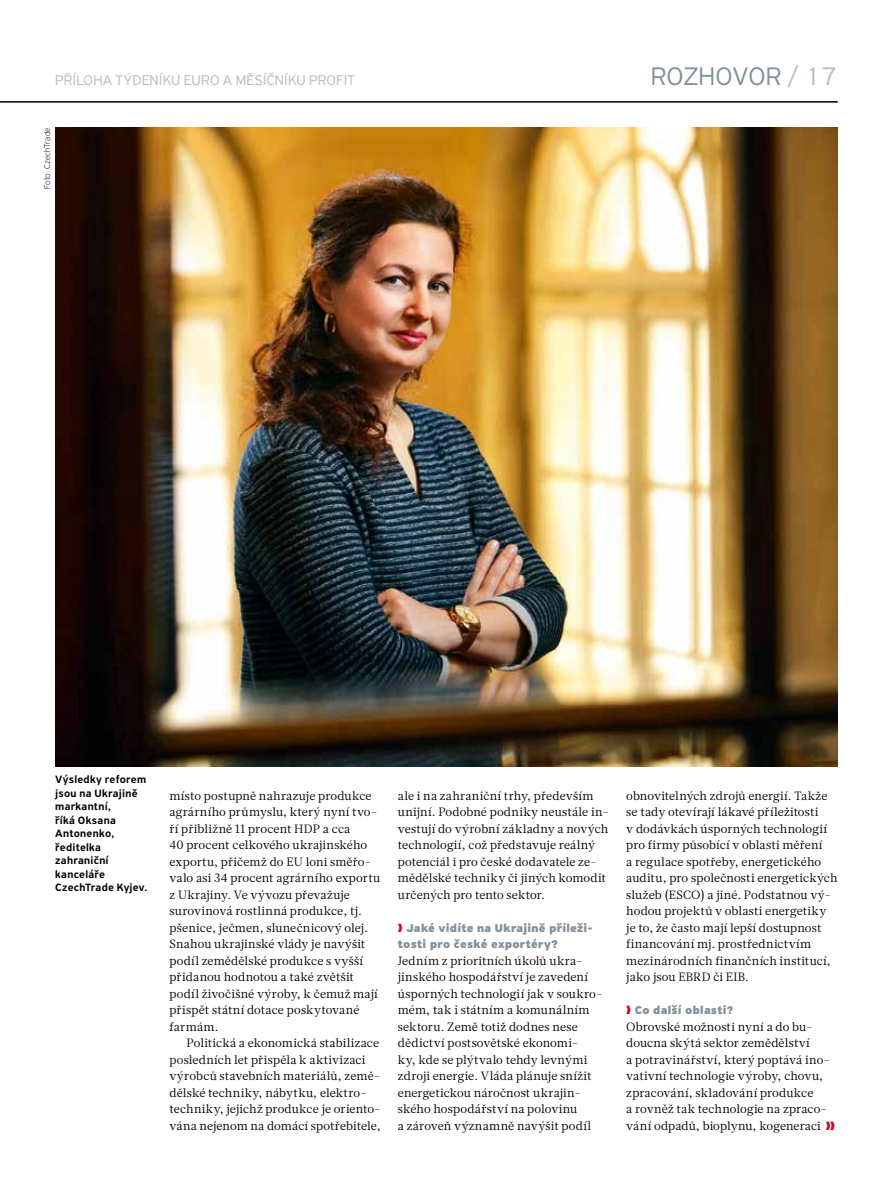
<style>
.page{position:relative;width:893px;height:1191px;background:#fff}
.page>*{position:absolute;margin:0;border:0;box-sizing:border-box;transform-origin:0 0}
.t1{font:300 27px "PF Highway Sans Pro";color:#83929b}
.t2{font:300 15px "PF Highway Sans Pro";letter-spacing:.01em;color:#b3bec5}
.t3{font:12px/16.5px "Glosa Text";letter-spacing:.005em;color:#000}
.t4{font:900 12px/16.5px "PF Highway Sans Pro";letter-spacing:.025em;color:#83929b}
.t5{font:500 11.25px/13.5px "PF Highway Sans Pro";letter-spacing:.025em;color:#000}
.t6{font:100 9px "PF Highway Sans Pro";letter-spacing:.01em;color:#000}
.s1{color:#b3bec5}
</style>
<div class="page">
<hr style="left:0;top:101px;width:838px;height:2px;background:#000">
<img style="left:55px;top:128px;width:783px;height:638px">
<p class="t2" style="left:55px;top:71px;width:301px">PŘÍLOHA TÝDENÍKU EURO A MĚSÍČNÍKU PROFIT</p>
<h1 class="t1" style="left:651px;top:60px;width:188px">ROZHOVOR <span class="s1">/ 17</span></h1>
<p class="t6" style="left:42px;top:189px;width:63px;rotate:-90deg">Foto: CzechTrade</p>
<p class="t5" style="left:55px;top:773px;width:94px">Výsledky reforem jsou na Ukrajině markantní,<br>říká Oksana<br>Antonenko, ředitelka zahraniční kanceláře<br>CzechTrade Kyjev.</p>
<p class="t3" style="left:169px;top:787px;width:212px">místo postupně nahrazuje produkce agrárního průmyslu, který nyní tvo&shy;ří přibližně 11 procent HDP a cca<br>40 procent celkového ukrajinského exportu, přičemž do EU loni směřo&shy;valo asi 34 procent agrárního exportu z Ukrajiny. Ve vývozu převažuje surovinová rostlinná produkce, tj. pšenice, ječmen, slunečnicový olej.<br>Snahou ukrajinské vlády je navýšit podíl zemědělské produkce s vyšší přidanou hodnotou a také zvětšit podíl živočišné výroby, k čemuž mají přispět státní dotace poskytované farmám.</p>
<p class="t3" style="left:169px;top:1035px;width:213px;text-indent:17px">Politická a ekonomická stabilizace posledních let přispěla k aktivizaci výrobců stavebních materiálů, země&shy;dělské techniky, nábytku, elektro&shy;techniky, jejichž produkce je oriento&shy;vána nejenom na domácí spotřebitele,</p>
<p class="t3" style="left:398px;top:787px;width:213px">ale i na zahraniční trhy, především unijní. Podobné podniky neustále in&shy;vestují do výrobní základny a nových technologií, což představuje reálný potenciál i pro české dodavatele ze&shy;mědělské techniky či jiných komodit určených pro tento sektor.</p>
<p class="t4" style="left:398px;top:920px;width:196px;text-indent:9px">Jaké vidíte na Ukrajině příleži&shy;tosti pro české exportéry?</p>
<p class="t3" style="left:398px;top:952px;width:206px">Jedním z prioritních úkolů ukra&shy;jinského hospodářství je zavedení úsporných technologií jak v soukro&shy;mém, tak i státním a komunálním sektoru. Země totiž dodnes nese dědictví postsovětské ekonomi-<br>ky, kde se plýtvalo tehdy levnými zdroji energie. Vláda plánuje snížit energetickou náročnost ukrajin&shy;ského hospodářství na polovinu<br>a zároveň významně navýšit podíl</p>
<p class="t3" style="left:626px;top:787px;width:213px">obnovitelných zdrojů energií. Takže se tady otevírají lákavé příležitosti<br>v dodávkách úsporných technologií pro firmy působící v oblasti měření<br>a regulace spotřeby, energetického auditu, pro společnosti energetických služeb (ESCO) a jiné. Podstatnou vý&shy;hodou projektů v oblasti energetiky je to, že často mají lepší dostupnost financování mj. prostřednictvím mezinárodních finančních institucí, jako jsou EBRD či EIB.</p>
<p class="t4" style="left:635px;top:1002px;width:100px">Co další oblasti?</p>
<p class="t3" style="left:626px;top:1018px;width:205px">Obrovské možnosti nyní a do bu&shy;doucna skýtá sektor zemědělství<br>a potravinářství, který poptává ino&shy;vativní technologie výroby, chovu, zpracování, skladování produkce<br>a rovněž tak technologie na zpraco&shy;vání odpadů, bioplynu, kogeneraci</p>
</div>
